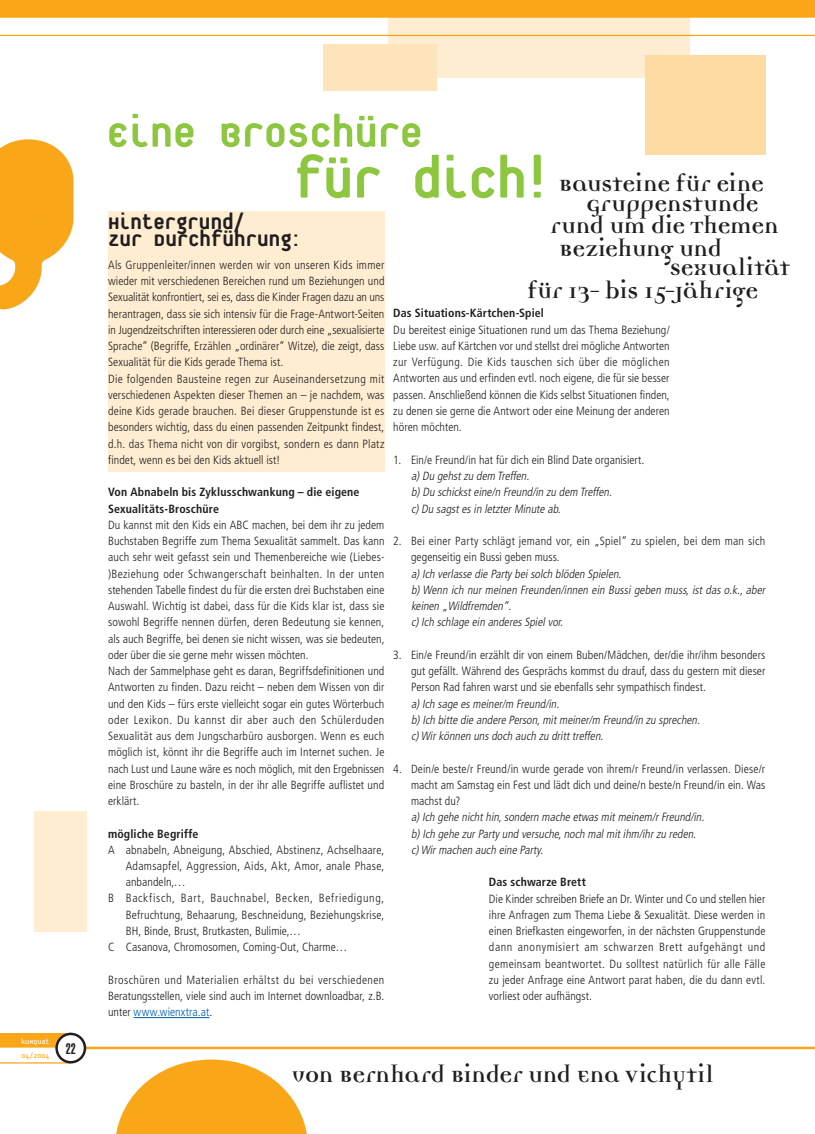
<style>
.page{position:relative;width:815px;height:1134px;background:#fff}
.page>*{position:absolute;margin:0;border:0;box-sizing:border-box;transform-origin:0 0}
.t1{font:800 65px "Platelet";letter-spacing:-.02em;color:#8dc63f}
.t2{font:800 50px "Platelet";letter-spacing:-.01em;color:#8dc63f}
.t3{font:26.25px/20.4px "Democratica Bold Oldstyle";letter-spacing:-.005em;color:#221e1f;text-align:right}
.t4{font:800 25px "Platelet";letter-spacing:-.005em;color:#221e1f}
.t5{font:900 extra-condensed 15px "Helvetica";color:#221e1f}
.t6{font:300 condensed 11.88px/16.2px "Frutiger";letter-spacing:.01em;color:#221e1f;text-align:justify}
.t7{font:italic 300 condensed 11.88px/16.2px "Frutiger";color:#221e1f}
.t8{font:700 condensed 11.88px/16.2px "Frutiger";letter-spacing:.01em;color:#221e1f}
.t9{font:300 condensed 11.88px "Frutiger";letter-spacing:.055em;color:#221e1f}
.t10{font:8.75px "Platelet";color:#fff}
.t11{font:8.75px "Platelet";color:#faa619}
.s1{color:#005aaa}
.s2{font-style:normal}
</style>
<div class="page">
<div style="left:388px;top:16px;width:302px;height:62px;background:#feedd1"></div>
<svg style="left:0;top:139px;width:73px;height:170px"></svg>
<div style="left:108px;top:212px;width:276px;height:260px;background:#feedd1"></div>
<svg style="left:116px;top:1059px;width:191px;height:75px"></svg>
<div style="left:645px;top:55px;width:120px;height:100px;background:#fddba3"></div>
<div style="left:34px;top:811px;width:53px;height:121px;background:#feedd1"></div>
<div style="left:324px;top:45px;width:113px;height:46px;background:#fee4ba"></div>
<hr style="left:0;top:35px;width:815px;height:1px;background:#faa619">
<hr style="left:83px;top:1047px;width:732px;height:2px;background:#faa619">
<svg style="left:0;top:1033px;width:67px;height:14px"></svg>
<hr style="left:0;top:1062px;width:71px;height:1px;background:#faa619">
<div style="left:57px;top:1034px;width:28px;height:28px;background:#fff;border-radius:50%"></div>
<div style="left:55px;top:1033px;width:31px;height:30px;border:2px solid #221e1f;border-radius:50%"></div>
<div style="left:0;top:0;width:815px;height:18px;background:#faa619"></div>
<hr style="left:134px;top:1017px;width:75px;height:1px;background:#005aaa">
<p class="t10" style="left:21px;top:1038px;width:30px">kuMquat</p>
<p class="t11" style="left:21px;top:1052px;width:30px">04/2004</p>
<p class="t5" style="left:66px;top:1040px;width:11px">22</p>
<h2 class="t2" style="left:106px;top:112px;width:318px">Eine Broschüre</h2>
<h1 class="t1" style="left:293px;top:153px;width:260px">für dich!</h1>
<h3 class="t3" style="left:559px;top:176px;width:206px">Bausteine für eine<br>Gruppenstunde</h3>
<h3 class="t4" style="left:108px;top:212px;width:138px">Hintergrund/</h3>
<h3 class="t3" style="left:559px;top:217px;width:221px;line-height:22.5px;text-align:left;text-indent:-9px">rund um die Themen<br>Beziehung und</h3>
<h3 class="t3" style="left:527px;top:283px;width:233px">für 13- bis 15-Jährige</h3>
<h3 class="t4" style="left:108px;top:228px;width:195px">Zur Durchführung:</h3>
<p class="t6" style="left:108px;top:257px;width:278px;text-align:left">Als Gruppenleiter/innen werden wir von unseren Kids immer wieder mit verschiedenen Bereichen rund um Beziehungen und Sexualität konfrontiert, sei es, dass die Kinder Fragen dazu an uns herantragen, dass sie sich intensiv für die Frage-Antwort-Seiten in Jugendzeitschriften interessieren oder durch eine „sexualisierte Sprache“ (Begriffe, Erzählen „ordinärer“ Witze), die zeigt, dass Sexualität für die Kids gerade Thema ist.<br>Die folgenden Bausteine regen zur Auseinandersetzung mit verschiedenen Aspekten dieser Themen an – je nachdem, was deine Kids gerade brauchen. Bei dieser Gruppenstunde ist es besonders wichtig, dass du einen passenden Zeitpunkt findest, d.h. das Thema nicht von dir vorgibst, sondern es dann Platz findet, wenn es bei den Kids aktuell ist!</p>
<p class="t8" style="left:108px;top:484px;width:253px">Von Abnabeln bis Zyklusschwankung – die eigene<br>Sexualitäts-Broschüre</p>
<p class="t6" style="left:108px;top:517px;width:278px;text-align:left">Du kannst mit den Kids ein ABC machen, bei dem ihr zu jedem Buchstaben Begriffe zum Thema Sexualität sammelt. Das kann auch sehr weit gefasst sein und Themenbereiche wie (Liebes-)Beziehung oder Schwangerschaft beinhalten. In der unten stehenden Tabelle findest du für die ersten drei Buchstaben eine Auswahl. Wichtig ist dabei, dass für die Kids klar ist, dass sie sowohl Begriffe nennen dürfen, deren Bedeutung sie kennen, als auch Begriffe, bei denen sie nicht wissen, was sie bedeuten, oder über die sie gerne mehr wissen möchten.<br>Nach der Sammelphase geht es daran, Begriffsdefinitionen und Antworten zu finden. Dazu reicht – neben dem Wissen von dir und den Kids – fürs erste vielleicht sogar ein gutes Wörterbuch oder Lexikon. Du kannst dir aber auch den Schülerduden Sexualität aus dem Jungscharbüro ausborgen. Wenn es euch möglich ist, könnt ihr die Begriffe auch im Internet suchen. Je nach Lust und Laune wäre es noch möglich, mit den Ergebnissen eine Broschüre zu basteln, in der ihr alle Begriffe auflistet und erklärt.</p>
<p class="t8" style="left:108px;top:825px;width:92px">mögliche Begriffe</p>
<p class="t6" style="left:108px;top:842px;width:278px">A abnabeln, Abneigung, Abschied, Abstinenz, Achselhaare,</p>
<p class="t6" style="left:126px;top:858px;width:260px">Adamsapfel, Aggression, Aids, Akt, Amor, anale Phase,</p>
<p class="t6" style="left:126px;top:874px;width:62px">anbandeln,…</p>
<p class="t9" style="left:108px;top:892px;width:278px">B Backfisch, Bart, Bauchnabel, Becken, Befriedigung,</p>
<p class="t6" style="left:126px;top:907px;width:260px">Befruchtung, Behaarung, Beschneidung, Beziehungskrise,</p>
<p class="t6" style="left:126px;top:923px;width:177px">BH, Binde, Brust, Brutkasten, Bulimie,…</p>
<p class="t6" style="left:108px;top:939px;width:241px">C Casanova, Chromosomen, Coming-Out, Charme…</p>
<p class="t6" style="left:108px;top:972px;width:278px">Broschüren und Materialien erhältst du bei verschiedenen Beratungsstellen, viele sind auch im Internet downloadbar, z.B. unter <span class="s1">www.wienxtra.at</span>.</p>
<h3 class="t3" style="left:670px;top:259px;width:121px">Sexualität</h3>
<p class="t8" style="left:393px;top:305px;width:152px">Das Situations-Kärtchen-Spiel</p>
<p class="t6" style="left:393px;top:322px;width:278px">Du bereitest einige Situationen rund um das Thema Beziehung/ Liebe usw. auf Kärtchen vor und stellst drei mögliche Antworten zur Verfügung. Die Kids tauschen sich über die möglichen Antworten aus und erfinden evtl. noch eigene, die für sie besser passen. Anschließend können die Kids selbst Situationen finden, zu denen sie gerne die Antwort oder eine Meinung der anderen hören möchten.</p>
<p class="t6" style="left:393px;top:452px;width:253px">1. Ein/e Freund/in hat für dich ein Blind Date organisiert.</p>
<p class="t7" style="left:411px;top:468px;width:205px">a)Du gehstzu dem Treffen.<br>b)Du schicksteine/n Freund/in zu dem Treffen. c)Du sagstesin letzterMinute ab.</p>
<p class="t6" style="left:411px;top:533px;width:356px;text-indent:-18px">2. Bei einer Party schlägt jemand vor, ein „Spiel“ zu spielen, bei dem man sich gegenseitig ein Bussi geben muss.</p>
<p class="t7" style="left:411px;top:565px;width:358px">a)Ich verlasse die Partybeisolch blöden Spielen.<br>b)Wenn ich nur meinen Freunden/innen ein Bussi geben muss,ist das o.k.,aber keinen „Wildfremden“.<br>c)Ich schlage ein anderesSpielvor.</p>
<p class="t6" style="left:411px;top:647px;width:356px;text-indent:-18px">3. Ein/e Freund/in erzählt dir von einem Buben/Mädchen, der/die ihr/ihm besonders gut gefällt. Während des Gesprächs kommst du drauf, dass du gestern mit dieser Person Rad fahren warst und sie ebenfalls sehr sympathisch findest.</p>
<p class="t7" style="left:411px;top:695px;width:293px">a)Ich sage esmeiner/m Freund/in.<br>b)Ich bitte die andere Person,mitmeiner/m Freund/in zu sprechen. c)Wirkönnen unsdoch auch zu dritttreffen<span class="s2">.</span></p>
<p class="t6" style="left:411px;top:760px;width:356px;text-indent:-18px">4. Dein/e beste/r Freund/in wurde gerade von ihrem/r Freund/in verlassen. Diese/r macht am Samstag ein Fest und lädt dich und deine/n beste/n Freund/in ein. Was machst du?</p>
<p class="t7" style="left:411px;top:809px;width:297px">a)Ich gehe nichthin,sondern mache etwasmitmeinem/rFreund/in. b)Ich gehe zurPartyund versuche,noch malmitihm/ihrzu reden. c)Wirmachen auch eine Party.</p>
<p class="t8" style="left:489px;top:874px;width:99px">Das schwarze Brett</p>
<p class="t6" style="left:489px;top:890px;width:278px">Die Kinder schreiben Briefe an Dr. Winter und Co und stellen hier ihre Anfragen zum Thema Liebe &amp; Sexualität. Diese werden in einen Briefkasten eingeworfen, in der nächsten Gruppenstunde dann anonymisiert am schwarzen Brett aufgehängt und gemeinsam beantwortet. Du solltest natürlich für alle Fälle zu jeder Anfrage eine Antwort parat haben, die du dann evtl. vorliest oder aufhängst.</p>
<h3 class="t3" style="left:292px;top:1067px;width:423px">von Bernhard Binder und Ena Vichytil</h3>
</div>
